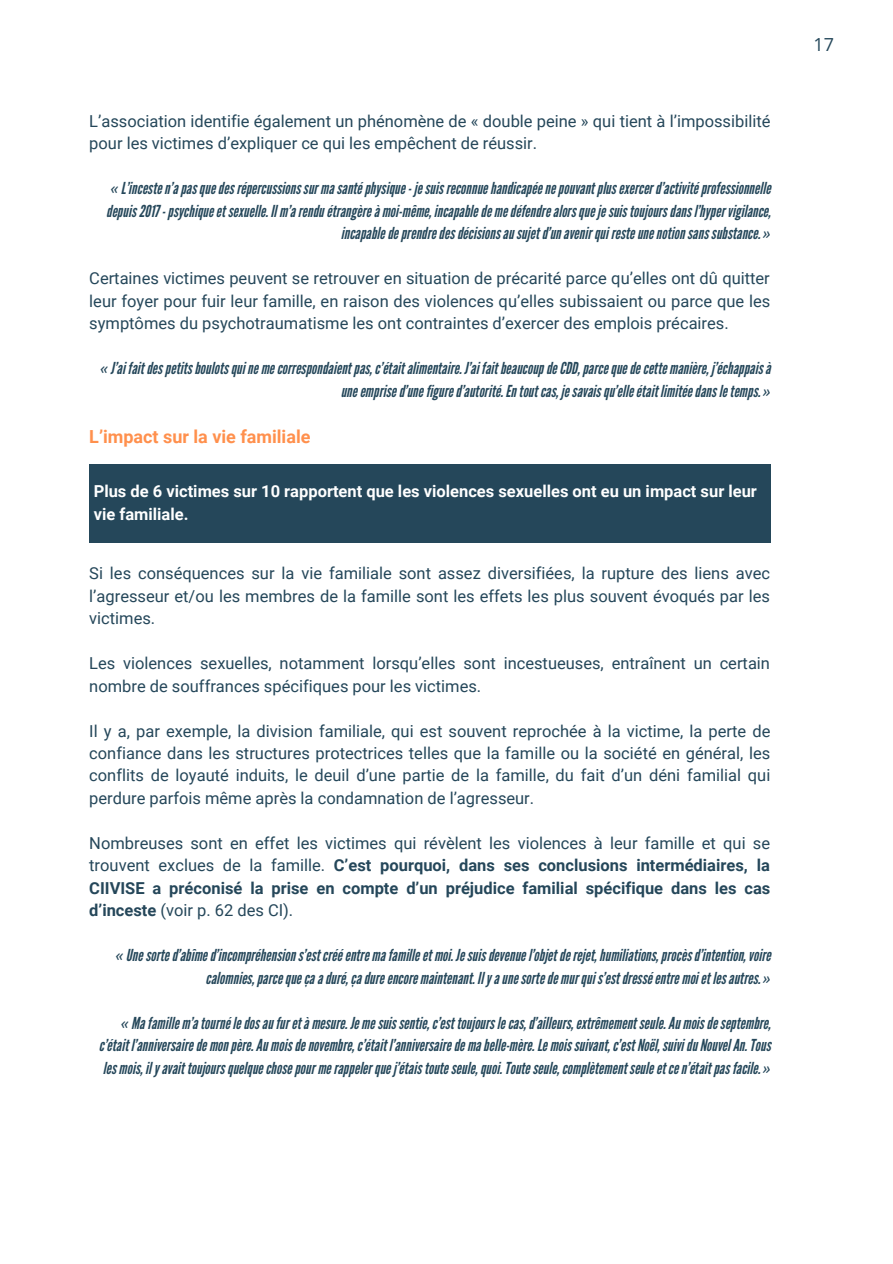
<style>
.page{position:relative;width:893px;height:1264px;background:#fff}
.page>*{position:absolute;margin:0;border:0;box-sizing:border-box;transform-origin:0 0}
.t1{font:700 18px "Roboto";color:#ff904d}
.t2{font:18px "Open Sans";color:#24475a}
.t3{font:italic 16.5px/22.5px "League Gothic";color:#25475a;text-align:right}
.t4{font:16.5px/22.5px "Roboto";color:#25475a;text-align:justify}
.t5{font:700 16.5px/22.5px "Roboto";color:#25475a;text-align:justify}
.t6{font:700 16.5px/22.5px "Roboto";color:#fff}
.s1{font-family:"Noto Sans"}
.s2{font-weight:400}
</style>
<div class="page">
<div style="left:89px;top:464px;width:681px;height:78px;background:#25475a"></div>
<p class="t4" style="left:89px;top:110px;width:682px">L’association identifie également un phénomène de « double peine » qui tient à l’impossibilité pour les victimes d’expliquer ce qui les empêchent de réussir.</p>
<p class="t3" style="left:106px;top:178px;width:666px"><span class="s1">«</span> L’incesten’apasquedesrépercussionssur masantéphysique- jesuisreconnuehandicapéenepouvantplusexercerd’activitéprofessionnelle depuis2017 -psychiqueetsexuelle. Il m’arenduétrangèreà moi-même, incapablede medéfendrealorsquejesuistoujoursdansl’hyper vigilance, incapabledeprendredesdécisionsausujetd’unavenirqui resteunenotionsanssubstance. <span class="s1">»</span></p>
<p class="t4" style="left:89px;top:267px;width:682px">Certaines victimes peuvent se retrouver en situation de précarité parce qu’elles ont dû quitter leur foyer pour fuir leur famille, en raison des violences qu’elles subissaient ou parce que les symptômes du psychotraumatisme les ont contraintes d’exercer des emplois précaires.</p>
<p class="t3" style="left:100px;top:357px;width:672px"><span class="s1">«</span> J’ai faitdespetitsboulotsquine mecorrespondaientpas,c’étaitalimentaire. J’ai faitbeaucoupdeCDD,parcequedecette manière, j’échappaisà uneemprised’unefigured’autorité. Entoutcas, jesavaisqu’elleétait limitéedansletemps. <span class="s1">»</span></p>
<p class="t1" style="left:89px;top:426px;width:223px">L’impact sur la vie familiale</p>
<p class="t6" style="left:94px;top:480px;width:664px">Plus de 6 victimes sur 10 rapportent que les violences sexuelles ont eu un impact sur leur vie familiale.</p>
<p class="t4" style="left:89px;top:562px;width:682px">Si les conséquences sur la vie familiale sont assez diversifiées, la rupture des liens avec l’agresseur et/ou les membres de la famille sont les effets les plus souvent évoqués par les victimes.</p>
<p class="t4" style="left:89px;top:652px;width:682px">Les violences sexuelles, notamment lorsqu’elles sont incestueuses, entraînent un certain nombre de souffrances spécifiques pour les victimes.</p>
<p class="t4" style="left:89px;top:719px;width:682px">Il y a, par exemple, la division familiale, qui est souvent reprochée à la victime, la perte de confiance dans les structures protectrices telles que la famille ou la société en général, les conflits de loyauté induits, le deuil d’une partie de la famille, du fait d’un déni familial qui perdure parfois même après la condamnation de l’agresseur.</p>
<p class="t5" style="left:89px;top:832px;width:682px"><span class="s2">Nombreuses sont en effet les victimes qui révèlent les violences à leur famille et qui se trouvent exclues de la famille.</span> C’est pourquoi, dans ses conclusions intermédiaires, la CIIVISE a préconisé la prise en compte d’un préjudice familial spécifique dans les cas d’inceste <span class="s2">(voir p. 62 des CI).</span></p>
<p class="t3" style="left:115px;top:944px;width:656px"><span class="s1">«</span> Unesorted’abîmed’incompréhensions’estcrééentre mafamilleet moi. Jesuisdevenuel’objetderejet,humiliations,procèsd’intention, voire calomnies,parcequeçaaduré,çadureencore maintenant. Ilyaunesortede murquis’estdresséentre moiet lesautres. <span class="s1">»</span></p>
<p class="t3" style="left:99px;top:1012px;width:673px;text-align:justify;text-indent:22px"><span class="s1">«</span> Mafamille m’atournéledosaufuretà mesure. Je mesuissentie,c’est toujourslecas,d’ailleurs,extrêmementseule.Au moisdeseptembre, c’était l’anniversairede monpère.Au moisdenovembre,c’était l’anniversairede mabelle-mère. Le moissuivant,c’estNoël,suividuNouvelAn.Tous les mois, ilyavait toujoursquelquechosepour merappelerquej’étaistouteseule,quoi.Touteseule,complètementseuleetcen’étaitpasfacile. <span class="s1">»</span></p>
<p class="t2" style="left:813px;top:32px;width:22px">17</p>
</div>
